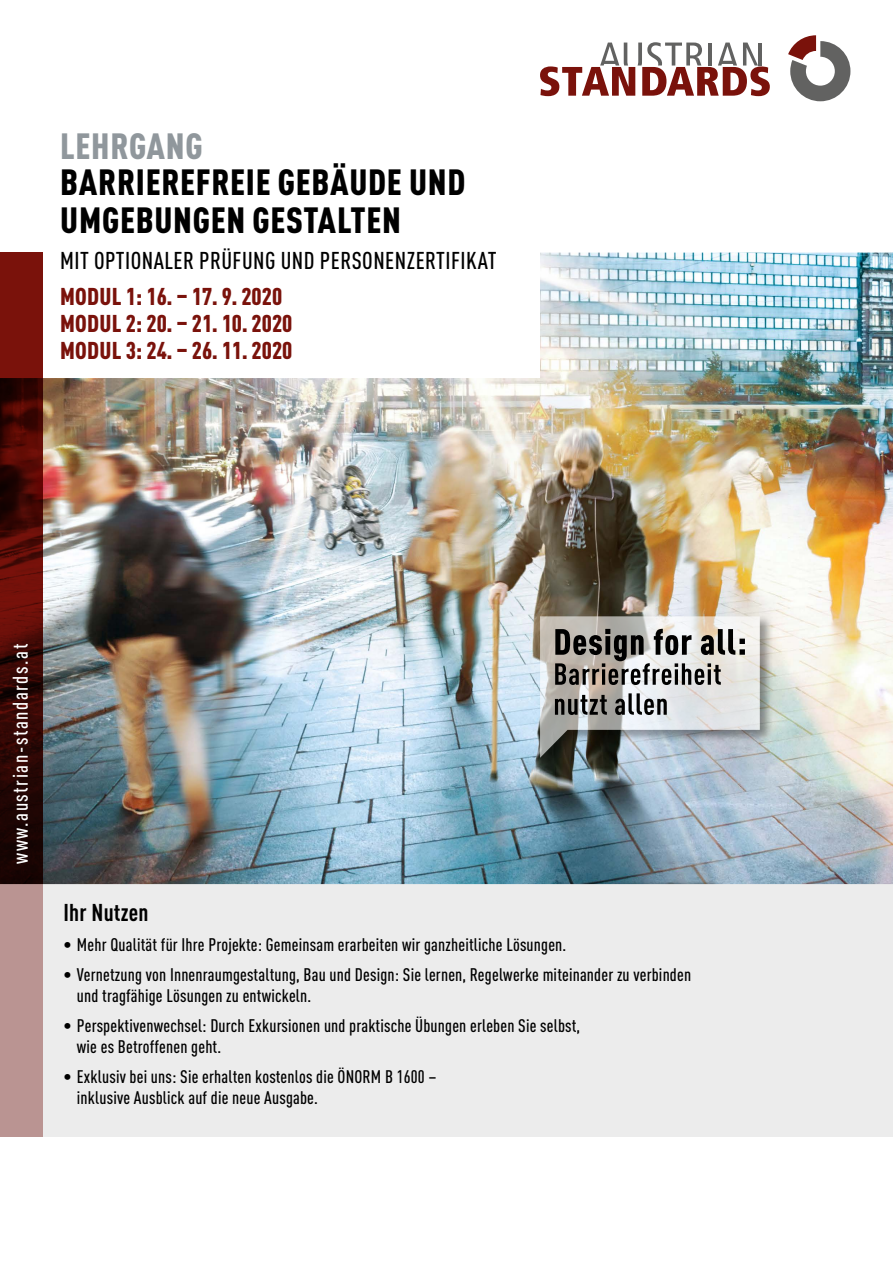
<style>
.page{position:relative;width:893px;height:1263px;background:#fff}
.page>*{position:absolute;margin:0;border:0;box-sizing:border-box;transform-origin:0 0}
.t1{font:900 condensed 36px/37.5px "DINOT";letter-spacing:.02em;color:#000}
.t2{font:900 condensed 36px "DINOT";letter-spacing:.02em;color:#90979c}
.t3{font:900 condensed 24px/27px "DINOT";color:#7a120b}
.t4{font:500 condensed 24px "DINOT";letter-spacing:.02em;color:#000}
.t5{font:700 condensed 24px "DINOT";letter-spacing:.01em;color:#000}
.t6{font:500 condensed 21px "DINOT";letter-spacing:.075em;color:#fff}
.t7{font:500 condensed 18px/21px "DINOT";letter-spacing:.01em;color:#000}
</style>
<div class="page">
<div style="left:0;top:883px;width:893px;height:254px;background:#ececec"></div>
<img style="left:43px;top:253px;width:850px;height:631px">
<svg style="left:0;top:253px;width:43px;height:631px;background:#480a05"></svg>
<div style="left:0;top:884px;width:43px;height:253px;background:#ba9492"></div>
<svg style="left:540px;top:42px;width:230px;height:54px"></svg>
<hr style="left:758px;top:43px;width:4px;height:23px;background:#626261">
<svg style="left:788px;top:35px;width:62px;height:66px"></svg>
<div style="left:539px;top:615px;width:234px;height:155px;background:#000;opacity:.6"></div>
<svg style="left:540px;top:616px;width:220px;height:142px;background:#a8a8a7"></svg>
<h1 class="t2" style="left:60px;top:119px;width:144px">LEHRGANG</h1>
<h1 class="t1" style="left:60px;top:161px;width:407px">BARRIEREFREIE GEBÄUDE UND<br>UMGEBUNGEN GESTALTEN</h1>
<h2 class="t4" style="left:60px;top:243px;width:438px">MIT OPTIONALER PRÜFUNG UND PERSONENZERTIFIKAT</h2>
<h2 class="t3" style="left:60px;top:281px;width:234px">MODUL 1: 16. – 17. 9. 2020<br>MODUL 2: 20. – 21. 10. 2020<br>MODUL 3: 24. – 26. 11. 2020</h2>
<p class="t6" style="left:5px;top:864px;width:222px;rotate:-90deg">www.austrian-standards.at</p>
<h2 class="t5" style="left:63px;top:894px;width:86px">Ihr Nutzen</h2>
<p class="t7" style="left:63px;top:932px;width:504px">• Mehr Qualität für Ihre Projekte: Gemeinsam erarbeiten wir ganzheitliche Lösungen.</p>
<p class="t7" style="left:77px;top:962px;width:616px;text-indent:-14px">• Vernetzung von Innenraumgestaltung, Bau und Design: Sie lernen, Regelwerke miteinander zu verbinden und tragfähige Lösungen zu entwickeln.</p>
<p class="t7" style="left:77px;top:1013px;width:505px;text-indent:-14px">• Perspektivenwechsel: Durch Exkursionen und praktische Übungen erleben Sie selbst, wie es Betroffenen geht.</p>
<p class="t7" style="left:77px;top:1064px;width:361px;text-indent:-14px">• Exklusiv bei uns: Sie erhalten kostenlos die ÖNORM B 1600 – inklusive Ausblick auf die neue Ausgabe.</p>
</div>
